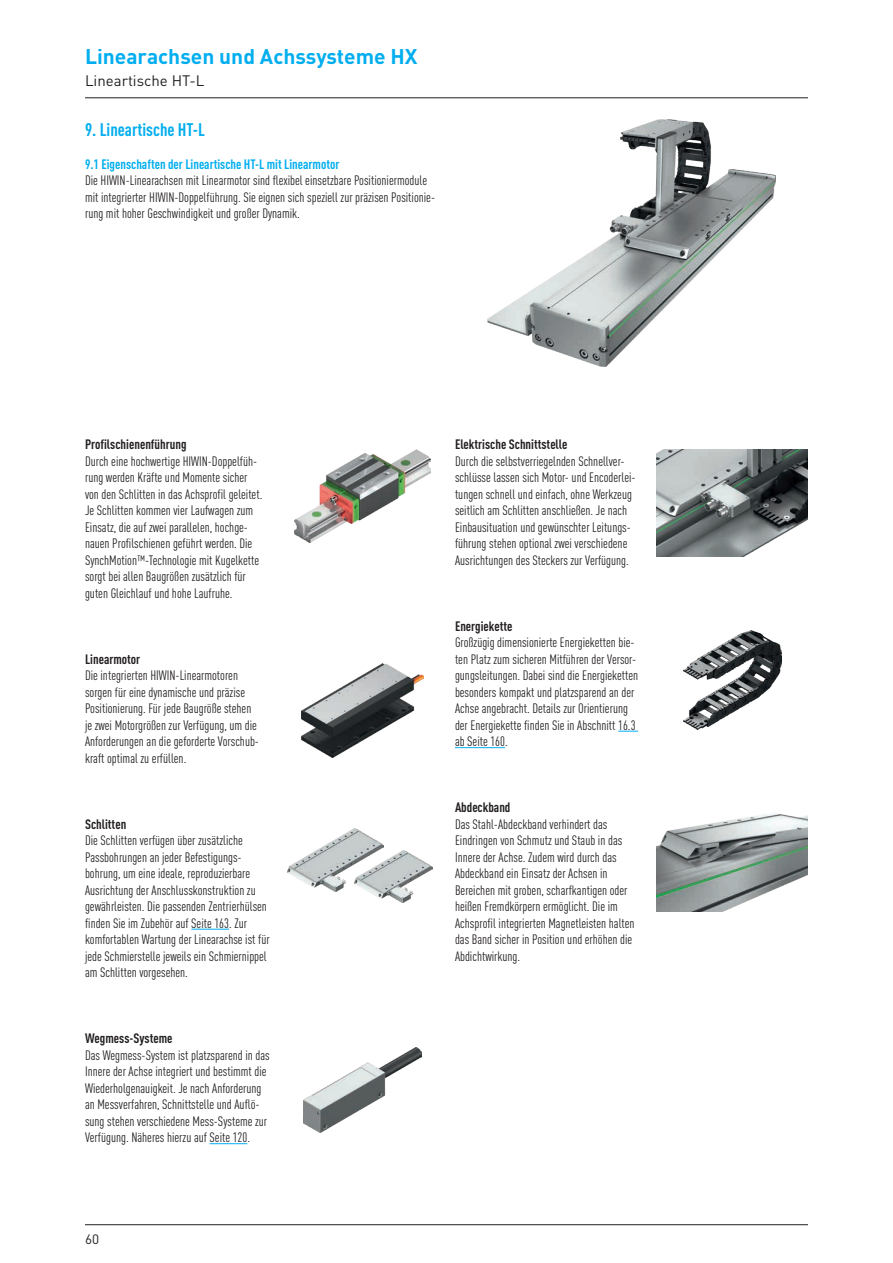
<style>
.page{position:relative;width:893px;height:1263px;background:#fff}
.page>*{position:absolute;margin:0;border:0;box-sizing:border-box;transform-origin:0 0}
.t1{font:700 21px "DIN Pro";color:#00aeef}
.t2{font:700 condensed 18px "DIN Pro";color:#00aeef}
.t3{font:15px "DIN Pro";color:#231f20}
.t4{font:condensed 13.5px/16.5px "DIN Pro";color:#231f20}
.t5{font:700 condensed 13.5px "DIN Pro";color:#231f20}
.t6{font:700 condensed 13.5px "DIN Pro";color:#00aeef}
.t7{font:13.5px "DIN Pro";color:#231f20}
</style>
<div class="page">
<hr style="left:85px;top:98px;width:723px;height:1px;background:#231f20">
<hr style="left:85px;top:1224px;width:723px;height:1px;background:#231f20">
<img style="left:487px;top:119px;width:289px;height:248px">
<svg style="left:618px;top:731px;width:20px;height:1px"></svg>
<hr style="left:455px;top:747px;width:50px;height:1px;background:#00aeef">
<img style="left:294px;top:449px;width:137px;height:94px">
<hr style="left:191px;top:929px;width:38px;height:1px;background:#00aeef">
<hr style="left:210px;top:1143px;width:37px;height:1px;background:#00aeef">
<img style="left:301px;top:664px;width:123px;height:93px">
<img style="left:287px;top:829px;width:96px;height:62px">
<img style="left:354px;top:850px;width:78px;height:53px">
<img style="left:657px;top:449px;width:151px;height:107px">
<img style="left:657px;top:813px;width:151px;height:98px">
<img style="left:683px;top:631px;width:99px;height:99px">
<img style="left:303px;top:1047px;width:119px;height:85px">
<h1 class="t1" style="left:85px;top:39px;width:334px">Linearachsen und Achssysteme HX</h1>
<p class="t3" style="left:85px;top:69px;width:121px">Lineartische HT-L</p>
<h2 class="t2" style="left:85px;top:116px;width:122px">9. Lineartische HT-L</h2>
<p class="t6" style="left:85px;top:154px;width:256px">9.1 Eigenschaften der Lineartische HT-L mit Linearmotor</p>
<p class="t4" style="left:85px;top:171px;width:352px">Die HIWIN-Linearachsen mit Linearmotor sind flexibel einsetzbare Positioniermodule mit integrierter HIWIN-Doppelführung. Sie eignen sich speziell zur präzisen Positionie&shy;rung mit hoher Geschwindigkeit und großer Dynamik.</p>
<p class="t5" style="left:85px;top:434px;width:103px">Profilschienenführung</p>
<p class="t4" style="left:85px;top:452px;width:179px">Durch eine hochwertige HIWIN-Doppelfüh&shy;rung werden Kräfte und Momente sicher von den Schlitten in das Achsprofil geleitet.<br>Je Schlitten kommen vier Laufwagen zum Einsatz, die auf zwei parallelen, hochge&shy;nauen Profilschienen geführt werden. Die SynchMotion™-Technologie mit Kugelkette sorgt bei allen Baugrößen zusätzlich für guten Gleichlauf und hohe Laufruhe.</p>
<p class="t5" style="left:85px;top:649px;width:57px">Linearmotor</p>
<p class="t4" style="left:85px;top:666px;width:175px">Die integrierten HIWIN-Linearmotoren sorgen für eine dynamische und präzise Positionierung. Für jede Baugröße stehen je zwei Motorgrößen zur Verfügung, um die Anforderungen an die geforderte Vorschub&shy;kraft optimal zu erfüllen.</p>
<p class="t5" style="left:85px;top:814px;width:43px">Schlitten</p>
<p class="t4" style="left:85px;top:831px;width:186px">Die Schlitten verfügen über zusätzliche Passbohrungen an jeder Befestigungs&shy;bohrung, um eine ideale, reproduzierbare Ausrichtung der Anschlusskonstruktion zu gewährleisten. Die passenden Zentrierhülsen finden Sie im Zubehör auf Seite 163. Zur komfortablen Wartung der Linearachse ist für jede Schmierstelle jeweils ein Schmiernippel am Schlitten vorgesehen.</p>
<p class="t5" style="left:85px;top:1028px;width:89px">Wegmess-Systeme</p>
<p class="t4" style="left:85px;top:1046px;width:186px">Das Wegmess-System ist platzsparend in das Innere der Achse integriert und bestimmt die Wiederholgenauigkeit. Je nach Anforderung an Messverfahren, Schnittstelle und Auflö&shy;sung stehen verschiedene Mess-Systeme zur Verfügung. Näheres hierzu auf Seite 120.</p>
<p class="t7" style="left:85px;top:1228px;width:16px">60</p>
<p class="t5" style="left:455px;top:434px;width:114px">Elektrische Schnittstelle</p>
<p class="t4" style="left:455px;top:452px;width:182px">Durch die selbstverriegelnden Schnellver&shy;schlüsse lassen sich Motor- und Encoderlei&shy;tungen schnell und einfach, ohne Werkzeug seitlich am Schlitten anschließen. Je nach Einbausituation und gewünschter Leitungs&shy;führung stehen optional zwei verschiedene Ausrichtungen des Steckers zur Verfügung.</p>
<p class="t5" style="left:455px;top:616px;width:59px">Energiekette</p>
<p class="t4" style="left:455px;top:633px;width:185px">Großzügig dimensionierte Energieketten bie&shy;ten Platz zum sicheren Mitführen der Versor&shy;gungsleitungen. Dabei sind die Energieketten besonders kompakt und platzsparend an der Achse angebracht. Details zur Orientierung der Energiekette finden Sie in Abschnitt 16.3 ab Seite 160.</p>
<p class="t5" style="left:455px;top:797px;width:57px">Abdeckband</p>
<p class="t4" style="left:455px;top:814px;width:181px">Das Stahl-Abdeckband verhindert das Eindringen von Schmutz und Staub in das Innere der Achse. Zudem wird durch das Abdeckband ein Einsatz der Achsen in Bereichen mit groben, scharfkantigen oder heißen Fremdkörpern ermöglicht. Die im Achsprofil integrierten Magnetleisten halten das Band sicher in Position und erhöhen die Abdichtwirkung.</p>
</div>
